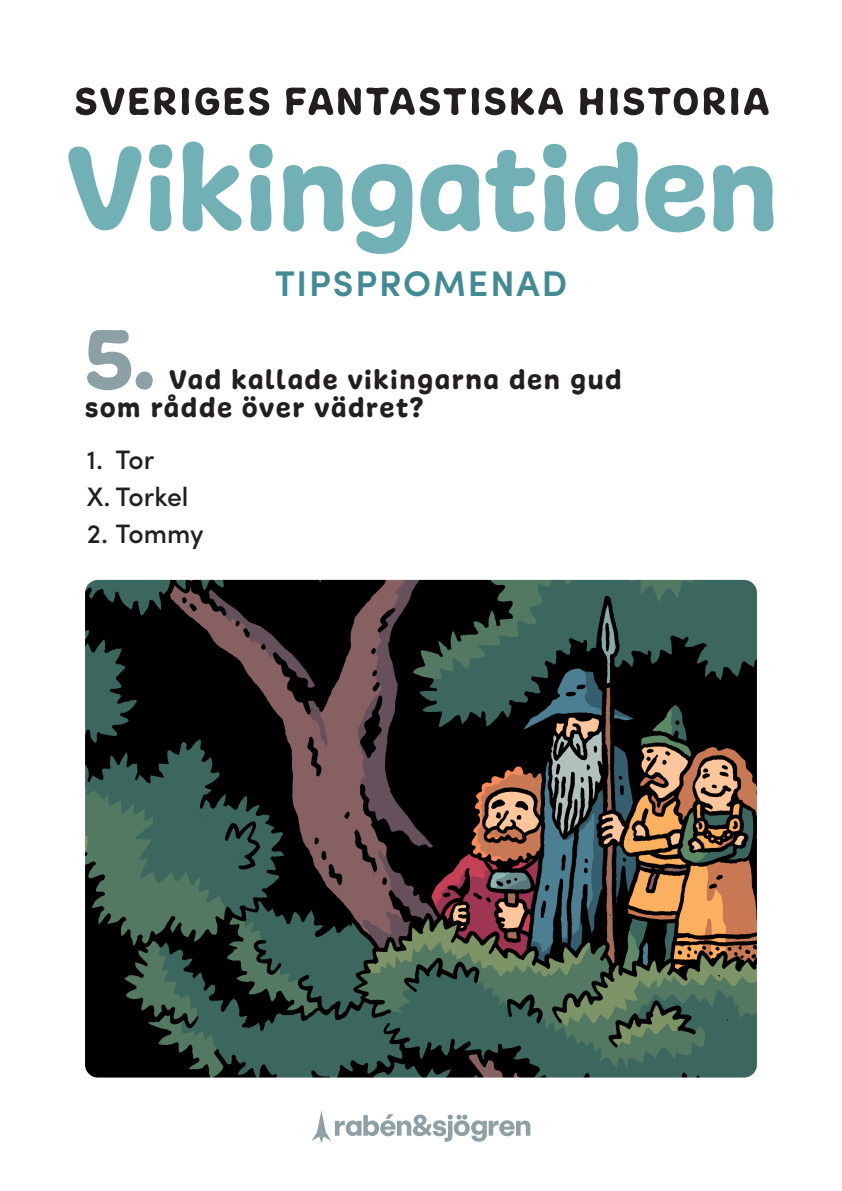
<style>
.page{position:relative;width:842px;height:1191px;background:#fff}
.page>*{position:absolute;margin:0;border:0;box-sizing:border-box;transform-origin:0 0}
.Kapitelrubrik_centre{font:90px "Freude";color:#8da0a6}
.t1{font:600 35.7px "Sofia Pro";letter-spacing:.055em;color:#438b94}
.Kapitelrubrik_centre-2{font:29px/28.8px "Freude";letter-spacing:.06em;color:#231f20}
.Bröd_Sofia_Pro_Mediu{font:500 26.7px "Sofia Pro";color:#231f20}
</style>
<div class="page">
<svg style="left:312px;top:1111px;width:218px;height:32px"></svg>
<svg style="left:68px;top:142px;width:705px;height:112px"></svg>
<svg style="left:76px;top:87px;width:693px;height:29px"></svg>
<img style="left:85px;top:580px;width:672px;height:497px">
<p class="t1" style="left:275px;top:256px;width:294px">TIPSPROMENAD</p>
<p class="Kapitelrubrik_centre" style="left:85px;top:303px;width:73px">5.</p>
<p class="Kapitelrubrik_centre-2" style="left:85px;top:365px;width:538px;text-indent:84px">Vad kallade vikingarna den gud som rådde över vädret?</p>
<p class="Bröd_Sofia_Pro_Mediu" style="left:87px;top:439px;width:69px">1. Tor</p>
<p class="Bröd_Sofia_Pro_Mediu" style="left:87px;top:476px;width:103px">X. Torkel</p>
<p class="Bröd_Sofia_Pro_Mediu" style="left:87px;top:514px;width:118px">2. Tommy</p>
</div>
